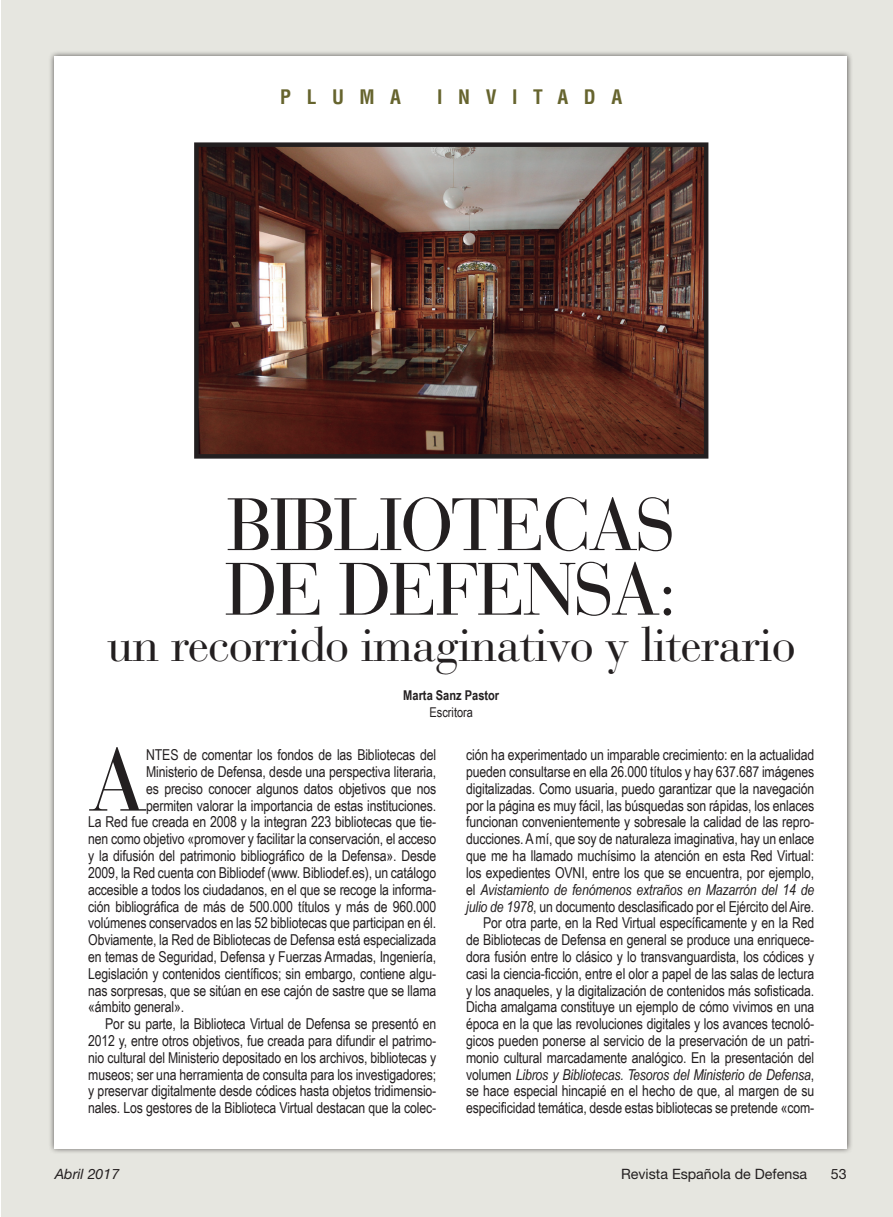
<style>
.page{position:relative;width:893px;height:1217px;background:#fff}
.page>*{position:absolute;margin:0;border:0;box-sizing:border-box;transform-origin:0 0}
.t1{font:88.2px "Bauer Bodoni";color:#231f20}
.t2{font:73.5px/64.5px "Bauer Bodoni";letter-spacing:-.04em;color:#231f20}
.t3{font:48px "Bauer Bodoni";letter-spacing:-.02em;color:#231f20}
.t4{font:700 condensed 19.5px "Helvetica";letter-spacing:.8em;color:#66642e}
.t5{font:15px/16.8px "Arial Narrow";letter-spacing:-.01em;color:#231f20;text-align:right}
.t6{font:14.25px "Helvetica Neue";color:#231f20}
.t7{font:italic 14.25px "Helvetica Neue";color:#231f20}
.t8{font:700 13.5px "Arial Narrow";color:#231f20}
.t9{font:13.5px "Arial Narrow";color:#231f20}
.s1{font-style:italic}
</style>
<div class="page">
<div style="left:1px;top:0;width:892px;height:1216px;background:#e6e6e0"></div>
<div style="left:48px;top:50px;width:805px;height:1104px;background:#231f20;opacity:.75"></div>
<div style="left:55px;top:56px;width:792px;height:1091px;background:#fff"></div>
<img style="left:199px;top:147px;width:504px;height:306px">
<div style="left:194px;top:142px;width:514px;height:316px;border:4px solid #231f20"></div>
<h3 class="t4" style="left:280px;top:85px;width:122px">PLUMA</h3>
<h3 class="t4" style="left:437px;top:85px;width:187px">INVITADA</h3>
<h2 class="t2" style="left:225px;top:493px;width:454px">bibliotecas de defensa:</h2>
<h3 class="t3" style="left:107px;top:616px;width:690px">un recorrido imaginativo y literario</h3>
<p class="t8" style="left:403px;top:685px;width:97px">Marta Sanz Pastor</p>
<p class="t9" style="left:429px;top:702px;width:45px">Escritora</p>
<h1 class="t1" style="left:88px;top:727px;width:59px">A</h1>
<p class="t5" style="left:146px;top:745px;width:292px">NTES de comentar los fondos de las Bibliotecas del</p>
<p class="t5" style="left:146px;top:762px;width:292px">Ministerio de Defensa, desde una perspectiva literaria,</p>
<p class="t5" style="left:146px;top:779px;width:292px">es preciso conocer algunos datos objetivos que nos</p>
<p class="t5" style="left:146px;top:796px;width:292px">permiten valorar la importancia de estas instituciones.</p>
<p class="t5" style="left:88px;top:813px;width:350px">La Red fue creada en 2008 y la integran 223 bibliotecas que tie-</p>
<p class="t5" style="left:88px;top:829px;width:350px">nen como objetivo «promover y facilitar la conservación, el acceso</p>
<p class="t5" style="left:88px;top:846px;width:350px">y la difusión del patrimonio bibliográfico de la Defensa». Desde</p>
<p class="t5" style="left:88px;top:863px;width:350px">2009, la Red cuenta con Bibliodef (www. Bibliodef.es), un catálogo</p>
<p class="t5" style="left:88px;top:880px;width:350px">accesible a todos los ciudadanos, en el que se recoge la informa-</p>
<p class="t5" style="left:88px;top:897px;width:350px">ción bibliográfica de más de 500.000 títulos y más de 960.000</p>
<p class="t5" style="left:88px;top:913px;width:350px">volúmenes conservados en las 52 bibliotecas que participan en él.</p>
<p class="t5" style="left:88px;top:930px;width:350px">Obviamente, la Red de Bibliotecas de Defensa está especializada</p>
<p class="t5" style="left:88px;top:947px;width:350px">en temas de Seguridad, Defensa y Fuerzas Armadas, Ingeniería,</p>
<p class="t5" style="left:88px;top:964px;width:350px">Legislación y contenidos científicos; sin embargo, contiene algu-</p>
<p class="t5" style="left:88px;top:981px;width:350px">nas sorpresas, que se sitúan en ese cajón de sastre que se llama</p>
<p class="t5" style="left:88px;top:997px;width:98px">«ámbito general».</p>
<p class="t5" style="left:105px;top:1014px;width:333px">Por su parte, la Biblioteca Virtual de Defensa se presentó en</p>
<p class="t5" style="left:88px;top:1031px;width:350px">2012 y, entre otros objetivos, fue creada para difundir el patrimo-</p>
<p class="t5" style="left:88px;top:1048px;width:350px">nio cultural del Ministerio depositado en los archivos, bibliotecas y</p>
<p class="t5" style="left:88px;top:1065px;width:350px">museos; ser una herramienta de consulta para los investigadores;</p>
<p class="t5" style="left:88px;top:1081px;width:350px">y preservar digitalmente desde códices hasta objetos tridimensio-</p>
<p class="t5" style="left:88px;top:1098px;width:350px">nales. Los gestores de la Biblioteca Virtual destacan que la colec-</p>
<p class="t5" style="left:466px;top:745px;width:350px">ción ha experimentado un imparable crecimiento: en la actualidad pueden consultarse en ella 26.000 títulos y hay 637.687 imágenes digitalizadas. Como usuaria, puedo garantizar que la navegación por la página es muy fácil, las búsquedas son rápidas, los enlaces funcionan convenientemente y sobresale la calidad de las repro&shy;ducciones. A mí, que soy de naturaleza imaginativa, hay un enlace que me ha llamado muchísimo la atención en esta Red Virtual: los expedientes OVNI, entre los que se encuentra, por ejemplo, el <span class="s1">Avistamiento de fenómenos extraños en Mazarrón del 14 de julio de 1978</span>, un documento desclasificado por el Ejército del Aire.<br>Por otra parte, en la Red Virtual específicamente y en la Red de Bibliotecas de Defensa en general se produce una enriquece&shy;dora fusión entre lo clásico y lo transvanguardista, los códices y casi la ciencia-ficción, entre el olor a papel de las salas de lectura y los anaqueles, y la digitalización de contenidos más sofisticada.<br>Dicha amalgama constituye un ejemplo de cómo vivimos en una época en la que las revoluciones digitales y los avances tecnoló&shy;gicos pueden ponerse al servicio de la preservación de un patri&shy;monio cultural marcadamente analógico. En la presentación del volumen <span class="s1">Libros y Bibliotecas. Tesoros del Ministerio de Defensa</span>, se hace especial hincapié en el hecho de que, al margen de su especificidad temática, desde estas bibliotecas se pretende «com-</p>
<p class="t7" style="left:55px;top:1164px;width:66px">Abril 2017</p>
<p class="t6" style="left:621px;top:1164px;width:188px">Revista Española de Defensa</p>
<p class="t6" style="left:831px;top:1164px;width:17px">53</p>
</div>
